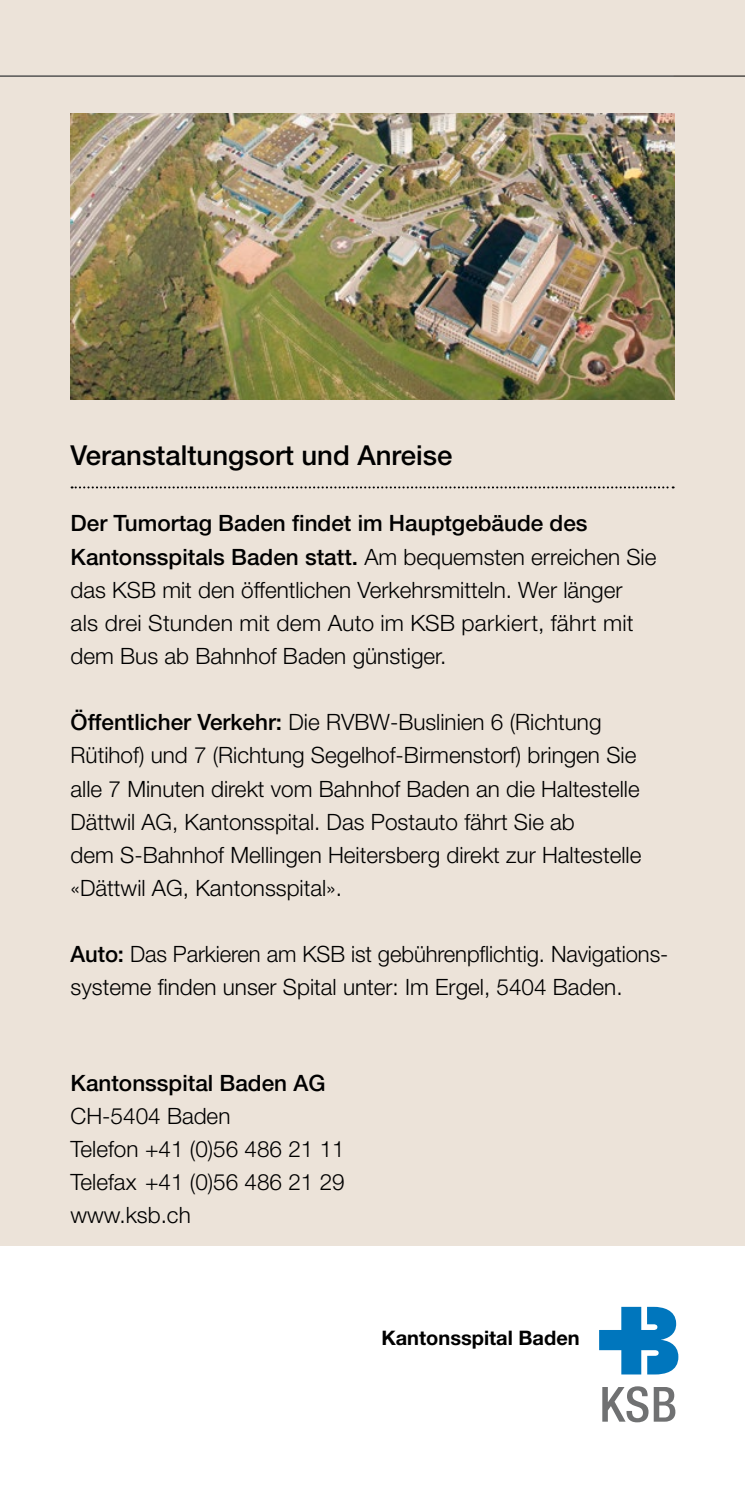
<style>
.page{position:relative;width:745px;height:1489px;background:#fff}
.page>*{position:absolute;margin:0;border:0;box-sizing:border-box;transform-origin:0 0}
.t1{font:500 27.5px "Helvetica Neue LT Std";color:#000}
.t2{font:300 22.5px/33px "Helvetica Neue LT Std";color:#000}
.t3{font:500 22.5px "Helvetica Neue LT Std";color:#000}
.t4{font:700 20px "Helvetica Neue";color:#000}
.s1{font-weight:500}
</style>
<div class="page">
<div style="left:0;top:0;width:744px;height:1245px;background:#ece3d9"></div>
<svg style="left:72px;top:486px;width:601px;height:2px"></svg>
<hr style="left:0;top:76px;width:744px;height:1px;background:#000">
<svg style="left:599px;top:1306px;width:79px;height:68px"></svg>
<svg style="left:602px;top:1386px;width:73px;height:36px"></svg>
<img style="left:71px;top:114px;width:602px;height:285px">
<p class="t1" style="left:71px;top:439px;width:383px">Veranstaltungsort und Anreise</p>
<p class="t2" style="left:71px;top:506px;width:587px"><span class="s1">Der Tumortag Baden findet im Hauptgebäude des Kantonsspitals Baden statt.</span> Am bequemsten erreichen Sie das KSB mit den öffentlichen Verkehrsmitteln. Wer länger<br>als drei Stunden mit dem Auto im KSB parkiert, fährt mit dem Bus ab Bahnhof Baden günstiger.</p>
<p class="t2" style="left:70px;top:705px;width:572px"><span class="s1">Öffentlicher Verkehr:</span> Die RVBW-Buslinien 6 (Richtung Rütihof) und 7 (Richtung Segelhof-Birmenstorf) bringen Sie alle 7 Minuten direkt vom Bahnhof Baden an die Haltestelle Dättwil AG, Kantonsspital. Das Postauto fährt Sie ab<br>dem S-Bahnhof Mellingen Heitersberg direkt zur Haltestelle «Dättwil AG, Kantonsspital».</p>
<p class="t2" style="left:71px;top:937px;width:599px"><span class="s1">Auto:</span> Das Parkieren am KSB ist gebührenpflichtig. Navigations&shy;systeme finden unser Spital unter: Im Ergel, 5404 Baden.</p>
<p class="t3" style="left:71px;top:1069px;width:256px">Kantonsspital Baden AG</p>
<p class="t2" style="left:71px;top:1098px;width:275px">CH-5404 Baden<br>Telefon +41 (0)56 486 21 11<br>Telefax +41 (0)56 486 21 29 www.ksb.ch</p>
<p class="t4" style="left:381px;top:1325px;width:200px">Kantonsspital Baden</p>
</div>
